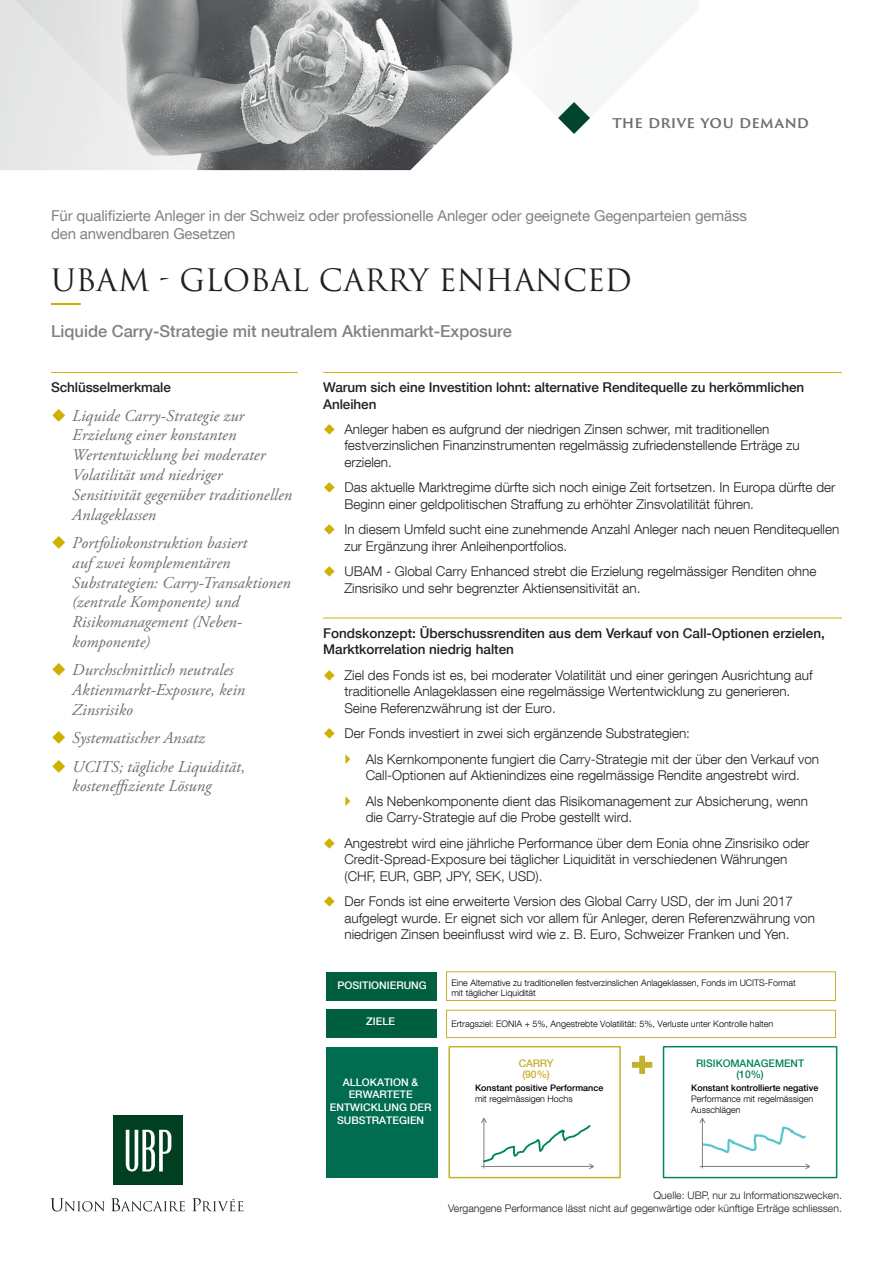
<style>
.page{position:relative;width:893px;height:1263px;background:#fff}
.page>*{position:absolute;margin:0;border:0;box-sizing:border-box;transform-origin:0 0}
.nom_du_fonds{font:30px "Trajan Pro 3";color:#231f20}
.t1{font:italic 16.5px/19.8px "Adobe Garamond Pro";letter-spacing:.005em;color:#6c6d70}
.Texte_Intro{font:500 16.5px "Helvetica Neue LT Com";color:#808285}
.Tagline{font:600 15.45px "Trajan Sans Pro";letter-spacing:.005em;color:#6c6d70}
.For_qualified_invest{font:15px/18px "Helvetica Neue LT Com";letter-spacing:-.01em;color:#808285}
.Texte_-_Points{font:300 13.5px/16.5px "Helvetica Neue LT Com";color:#231f20}
.Titre_Niv_2{font:500 13.5px/16.5px "Helvetica Neue LT Com";letter-spacing:-.005em;color:#231f20}
.Sources{font:300 10.5px "Helvetica Neue LT Com";color:#231f20}
.t2{font:500 10.5px/12.6px "Helvetica Neue LT Com";color:#fff;text-align:center}
.t3{font:500 10.5px/10.8px "Helvetica Neue LT Com";color:#00855a;text-align:center}
.t4{font:500 10.5px/10.8px "Helvetica Neue LT Com";letter-spacing:-.005em;color:#c5b12a;text-align:center}
.t5{font:300 9px/10.6px "Helvetica Neue LT Com";color:#000001}
.t6{font:500 9px/10.5px "Helvetica Neue LT Com";color:#000001}
.s1{font-weight:300}
.s2{font-weight:500}
</style>
<div class="page">
<svg style="left:185px;top:0;width:325px;height:170px;background:#919294"></svg>
<svg style="left:0;top:0;width:185px;height:170px;background:#ced0d0"></svg>
<svg style="left:510px;top:0;width:112px;height:134px"></svg>
<svg style="left:50px;top:1198px;width:55px;height:13px"></svg>
<svg style="left:111px;top:1198px;width:74px;height:13px"></svg>
<svg style="left:192px;top:1198px;width:51px;height:13px"></svg>
<div style="left:113px;top:1116px;width:70px;height:69px;background:#003f22"></div>
<svg style="left:126px;top:1130px;width:45px;height:41px"></svg>
<hr style="left:51px;top:303px;width:30px;height:2px;background:#ceb000">
<hr style="left:323px;top:372px;width:519px;height:1px;background:#ceb000">
<hr style="left:323px;top:618px;width:519px;height:1px;background:#ceb000">
<hr style="left:51px;top:372px;width:247px;height:1px;background:#ceb000">
<svg style="left:632px;top:1056px;width:20px;height:18px"></svg>
<div style="left:327px;top:1047px;width:111px;height:130px;background:#006c50"></div>
<svg style="left:481px;top:1118px;width:113px;height:52px"></svg>
<hr style="left:702px;top:1118px;width:1px;height:50px;background:#7d8081">
<hr style="left:700px;top:1166px;width:110px;height:1px;background:#7d8081">
<svg style="left:805px;top:1163px;width:5px;height:7px"></svg>
<svg style="left:699px;top:1118px;width:107px;height:37px"></svg>
<div style="left:448px;top:1046px;width:173px;height:132px;border:1px dashed #c5b12a"></div>
<div style="left:663px;top:1046px;width:174px;height:132px;border:1px dashed #00855a"></div>
<div style="left:327px;top:1009px;width:110px;height:29px;background:#005f3e"></div>
<div style="left:446px;top:1010px;width:390px;height:28px;border:1px solid #c5b12a"></div>
<div style="left:327px;top:972px;width:110px;height:28px;background:#005f3e"></div>
<div style="left:446px;top:972px;width:390px;height:29px;border:1px solid #c5b12a"></div>
<p class="Tagline" style="left:612px;top:111px;width:198px">THE DRIVE YOU DEMAND</p>
<p class="For_qualified_invest" style="left:51px;top:206px;width:697px">Für qualifizierte Anleger in der Schweiz oder professionelle Anleger oder geeignete Gegenparteien gemäss den anwendbaren Gesetzen</p>
<p class="nom_du_fonds" style="left:51px;top:260px;width:582px">UBAM - GLOBAL CARRY ENHANCED</p>
<p class="Texte_Intro" style="left:51px;top:321px;width:462px">Liquide Carry-Strategie mit neutralem Aktienmarkt-Exposure</p>
<p class="Titre_Niv_2" style="left:51px;top:379px;width:121px">Schlüsselmerkmale</p>
<p class="t1" style="left:72px;top:406px;width:221px">Liquide Carry-Strategie zur<br>Erzielung einer konstanten<br>Wertentwicklung bei moderater<br>Volatilität und niedriger<br>Sensitivität gegenüber traditionellen<br>Anlageklassen</p>
<p class="t1" style="left:72px;top:533px;width:220px">Portfoliokonstruktion basiert<br>auf zwei komplementären<br>Substrategien: Carry-Transaktionen (zentrale Komponente) und<br>Risikomanagement (Neben&shy;komponente)</p>
<p class="t1" style="left:72px;top:661px;width:174px">Durchschnittlich neutrales<br>Aktienmarkt-Exposure, kein<br>Zinsrisiko</p>
<p class="t1" style="left:72px;top:728px;width:134px">Systematischer Ansatz</p>
<p class="t1" style="left:72px;top:757px;width:175px">UCITS; tägliche Liquidität, kosteneffiziente Lösung</p>
<p class="Titre_Niv_2" style="left:323px;top:379px;width:483px">Warum sich eine Investition lohnt: alternative Renditequelle zu herkömmlichen<br>Anleihen</p>
<p class="Texte_-_Points" style="left:344px;top:420px;width:457px">Anleger haben es aufgrund der niedrigen Zinsen schwer, mit traditionellen festverzinslichen Finanzinstrumenten regelmässig zufriedenstellende Erträge zu erzielen.</p>
<p class="Texte_-_Points" style="left:344px;top:479px;width:492px">Das aktuelle Marktregime dürfte sich noch einige Zeit fortsetzen. In Europa dürfte der<br>Beginn einer geldpolitischen Straffung zu erhöhter Zinsvolatilität führen.</p>
<p class="Texte_-_Points" style="left:344px;top:521px;width:496px">In diesem Umfeld sucht eine zunehmende Anzahl Anleger nach neuen Renditequellen zur Ergänzung ihrer Anleihenportfolios.</p>
<p class="Texte_-_Points" style="left:344px;top:563px;width:473px">UBAM - Global Carry Enhanced strebt die Erzielung regelmässiger Renditen ohne<br>Zinsrisiko und sehr begrenzter Aktiensensitivität an.</p>
<p class="Titre_Niv_2" style="left:323px;top:625px;width:503px">Fondskonzept: Überschussrenditen aus dem Verkauf von Call-Optionen erzielen,<br>Marktkorrelation niedrig halten</p>
<p class="Texte_-_Points" style="left:344px;top:667px;width:470px">Ziel des Fonds ist es, bei moderater Volatilität und einer geringen Ausrichtung auf traditionelle Anlageklassen eine regelmässige Wertentwicklung zu generieren.<br>Seine Referenzwährung ist der Euro.</p>
<p class="Texte_-_Points" style="left:344px;top:725px;width:347px">Der Fonds investiert in zwei sich ergänzende Substrategien:</p>
<p class="Texte_-_Points" style="left:366px;top:751px;width:455px">Als Kernkomponente fungiert die Carry-Strategie mit der über den Verkauf von<br>Call-Optionen auf Aktienindizes eine regelmässige Rendite angestrebt wird.</p>
<p class="Texte_-_Points" style="left:366px;top:793px;width:444px">Als Nebenkomponente dient das Risikomanagement zur Absicherung, wenn die Carry-Strategie auf die Probe gestellt wird.</p>
<p class="Texte_-_Points" style="left:344px;top:835px;width:466px">Angestrebt wird eine jährliche Performance über dem Eonia ohne Zinsrisiko oder<br>Credit-Spread-Exposure bei täglicher Liquidität in verschiedenen Währungen (CHF, EUR, GBP, JPY, SEK, USD).</p>
<p class="Texte_-_Points" style="left:344px;top:893px;width:472px">Der Fonds ist eine erweiterte Version des Global Carry USD, der im Juni 2017 aufgelegt wurde. Er eignet sich vor allem für Anleger, deren Referenzwährung von niedrigen Zinsen beeinflusst wird wie z. B. Euro, Schweizer Franken und Yen.</p>
<p class="t2" style="left:337px;top:978px;width:91px">POSITIONIERUNG</p>
<p class="t5" style="left:451px;top:977px;width:346px">Eine Alternative zu traditionellen festverzinslichen Anlageklassen, Fonds im UCITS-Format mit täglicher Liquidität</p>
<p class="t5" style="left:451px;top:1018px;width:323px">Ertragsziel: EONIA + 5%, Angestrebte Volatilität: 5%, Verluste unter Kontrolle halten</p>
<p class="t2" style="left:366px;top:1015px;width:30px">ZIELE</p>
<p class="t2" style="left:330px;top:1076px;width:103px">ALLOKATION &amp;<br>ERWARTETE<br>ENTWICKLUNG DER<br>SUBSTRATEGIEN</p>
<p class="t4" style="left:519px;top:1058px;width:36px">CARRY (90%)</p>
<p class="t3" style="left:696px;top:1058px;width:110px">RISIKOMANAGEMENT (10%)</p>
<p class="t6" style="left:475px;top:1083px;width:130px">Konstant positive Performance <span class="s1">mit regelmässigen Hochs</span></p>
<p class="t5" style="left:691px;top:1082px;width:129px"><span class="s2">Konstant kontrollierte negative<br></span>Performance mit regelmässigen<br>Ausschlägen</p>
<p class="Sources" style="left:653px;top:1189px;width:190px">Quelle: UBP, nur zu Informationszwecken.</p>
<p class="Sources" style="left:448px;top:1202px;width:395px">Vergangene Performance lässt nicht auf gegenwärtige oder künftige Erträge schliessen.</p>
</div>
